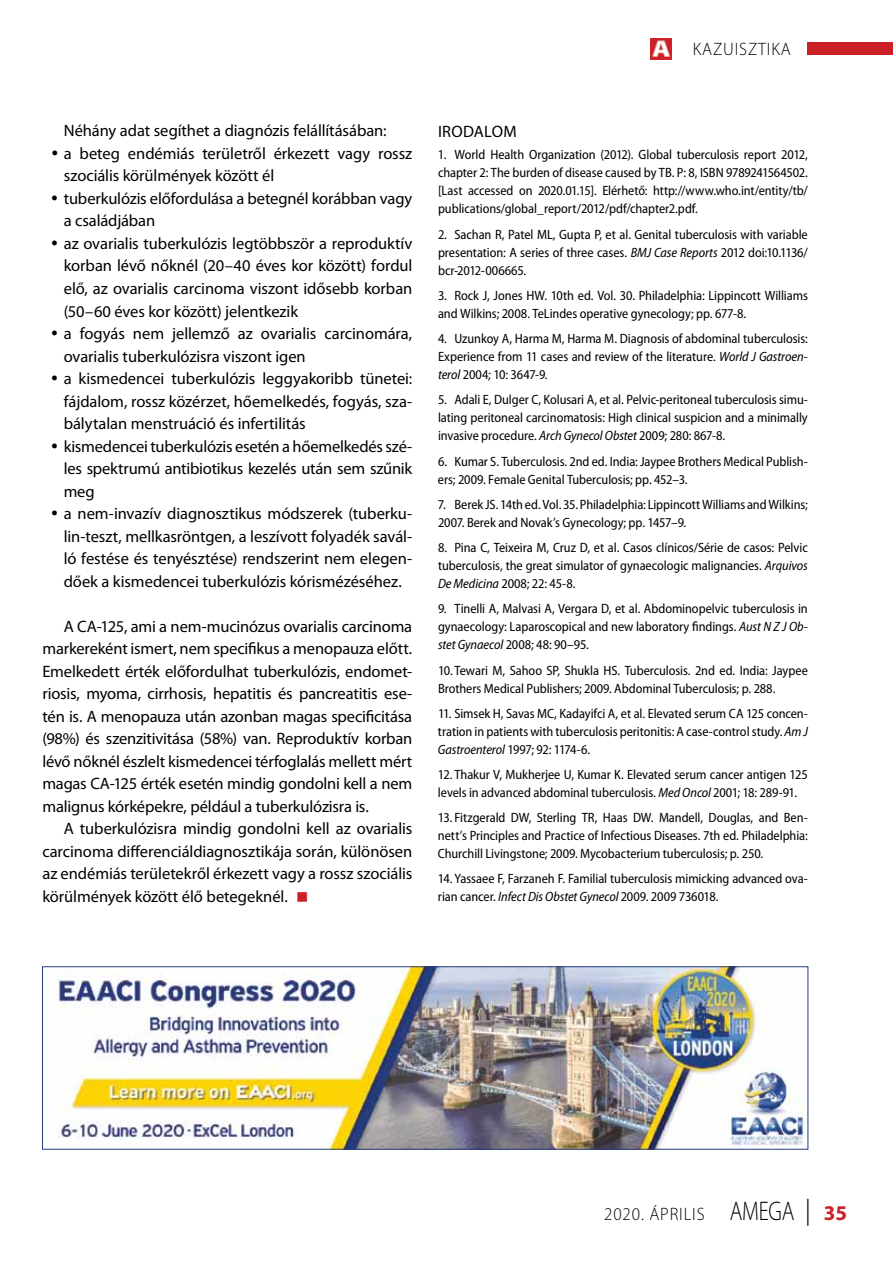
<style>
.page{position:relative;width:893px;height:1263px;background:#fff}
.page>*{position:absolute;margin:0;border:0;box-sizing:border-box;transform-origin:0 0}
.t1{font:300 18px "Myriad Pro";letter-spacing:.05em;color:#000;scale:.95 1}
.t2{font:16.5px/22.5px "Myriad Pro";letter-spacing:-.005em;color:#000;text-align:justify}
.t3{font:semi-condensed 13.5px/18px "Myriad Pro";letter-spacing:-.005em;color:#000;text-align:justify}
.s1{color:#cc2027}
.s2{font-style:italic}
.s3{font-size:27px}
.s4{font-size:27px;color:#000101}
.s5{font-weight:700;font-size:21px;color:#cc2027}
</style>
<div class="page">
<div style="left:808px;top:43px;width:85px;height:12px;background:#cc2027"></div>
<img style="left:650px;top:38px;width:22px;height:22px">
<img style="left:57px;top:968px;width:748px;height:179px">
<div style="left:42px;top:966px;width:766px;height:183px;border:1px solid #243d7e"></div>
<h1 class="t1" style="left:693px;top:39px;width:105px">KAZUISZTIKA</h1>
<p class="t2" style="left:64px;top:119px;width:350px;text-align:left">Néhány adat segíthet a diagnózis felállításában:<br>a beteg endémiás területről érkezett vagy rossz szociális körülmények között él<br>tuberkulózis előfordulása a betegnél korábban vagy a családjában<br>az ovarialis tuberkulózis legtöbbször a reproduktív korban lévő nőknél (20–40 éves kor között) fordul elő, az ovarialis carcinoma viszont idősebb korban (50–60 éves kor között) jelentkezik<br>a fogyás nem jellemző az ovarialis carcinomára, ovarialis tuberkulózisra viszont igen<br>a kismedencei tuberkulózis leggyakoribb tünetei: fájdalom, rossz közérzet, hőemelkedés, fogyás, sza&shy;bálytalan menstruáció és infertilitás<br>kismedencei tuberkulózis esetén a hőemelkedés szé&shy;les spektrumú antibiotikus kezelés után sem szűnik meg<br>a nem-invazív diagnosztikus módszerek (tuberku&shy;lin-teszt, mellkasröntgen, a leszívott folyadék savál&shy;ló festése és tenyésztése) rendszerint nem elegen&shy;dőek a kismedencei tuberkulózis kórismézéséhez.</p>
<p class="t2" style="left:42px;top:614px;width:371px;text-indent:21px">A CA-125, ami a nem-mucinózus ovarialis carcinoma markereként ismert, nem specifikus a menopauza előtt.<br>Emelkedett érték előfordulhat tuberkulózis, endomet&shy;riosis, myoma, cirrhosis, hepatitis és pancreatitis ese&shy;tén is. A menopauza után azonban magas specificitása (98%) és szenzitivitása (58%) van. Reproduktív korban lévő nőknél észlelt kismedencei térfoglalás mellett mért magas CA-125 érték esetén mindig gondolni kell a nem malignus kórképekre, például a tuberkulózisra is.</p>
<p class="t2" style="left:42px;top:817px;width:371px;text-indent:21px">A tuberkulózisra mindig gondolni kell az ovarialis carcinoma differenciáldiagnosztikája során, különösen az endémiás területekről érkezett vagy a rossz szociális körülmények között élő betegeknél. <span class="s1">■</span></p>
<p class="t2" style="left:438px;top:120px;width:11px">irodalom</p>
<p class="t3" style="left:438px;top:146px;width:371px">1. World Health Organization (2012). Global tuberculosis report 2012, chapter 2: The burden of disease caused by TB. P: 8, ISBN 9789241564502. [Last accessed on 2020.01.15]. Elérhető: http://www.who.int/entity/tb/ publications/global_report/2012/pdf/chapter2.pdf.</p>
<p class="t3" style="left:438px;top:225px;width:371px">2. Sachan R, Patel ML, Gupta P, et al. Genital tuberculosis with variable presentation: A series of three cases. <span class="s2">BMJ Case Reports</span> 2012 doi:10.1136/ bcr-2012-006665.</p>
<p class="t3" style="left:438px;top:287px;width:371px">3. Rock J, Jones HW. 10th ed. Vol. 30. Philadelphia: Lippincott Williams and Wilkins; 2008. TeLindes operative gynecology; pp. 677-8.</p>
<p class="t3" style="left:438px;top:330px;width:371px">4. Uzunkoy A, Harma M, Harma M. Diagnosis of abdominal tuberculosis:<br>Experience from 11 cases and review of the literature. <span class="s2">World J Gastroen&shy;terol</span> 2004; 10: 3647-9.</p>
<p class="t3" style="left:438px;top:391px;width:371px">5. Adali E, Dulger C, Kolusari A, et al. Pelvic-peritoneal tuberculosis simu&shy;lating peritoneal carcinomatosis: High clinical suspicion and a minimally invasive procedure. <span class="s2">Arch Gynecol Obstet</span> 2009; 280: 867-8.</p>
<p class="t3" style="left:438px;top:452px;width:371px">6. Kumar S. Tuberculosis. 2nd ed. India: Jaypee Brothers Medical Publish&shy;ers; 2009. Female Genital Tuberculosis; pp. 452–3.</p>
<p class="t3" style="left:438px;top:496px;width:371px">7. Berek JS. 14th ed. Vol. 35. Philadelphia: Lippincott Williams and Wilkins;<br>2007. Berek and Novak’s Gynecology; pp. 1457–9.</p>
<p class="t3" style="left:438px;top:539px;width:371px">8. Pina C, Teixeira M, Cruz D, et al. Casos clínicos/Série de casos: Pelvic tuberculosis, the great simulator of gynaecologic malignancies. <span class="s2">Arquivos De Medicina</span> 2008; 22: 45-8.</p>
<p class="t3" style="left:438px;top:600px;width:371px">9. Tinelli A, Malvasi A, Vergara D, et al. Abdominopelvic tuberculosis in gynaecology: Laparoscopical and new laboratory findings. <span class="s2">Aust N Z J Ob&shy;stet Gynaecol</span> 2008; 48: 90–95.</p>
<p class="t3" style="left:438px;top:661px;width:371px">10. Tewari M, Sahoo SP, Shukla HS. Tuberculosis. 2nd ed. India: Jaypee<br>Brothers Medical Publishers; 2009. Abdominal Tuberculosis; p. 288.</p>
<p class="t3" style="left:438px;top:704px;width:371px">11. Simsek H, Savas MC, Kadayifci A, et al. Elevated serum CA 125 concen&shy;tration in patients with tuberculosis peritonitis: A case-control study. <span class="s2">Am J Gastroenterol</span> 1997; 92: 1174-6.</p>
<p class="t3" style="left:438px;top:766px;width:371px">12. Thakur V, Mukherjee U, Kumar K. Elevated serum cancer antigen 125 levels in advanced abdominal tuberculosis. <span class="s2">Med Oncol</span> 2001; 18: 289-91.</p>
<p class="t3" style="left:438px;top:809px;width:371px">13. Fitzgerald DW, Sterling TR, Haas DW. Mandell, Douglas, and Ben&shy;nett’s Principles and Practice of Infectious Diseases. 7th ed. Philadelphia:<br>Churchill Livingstone; 2009. Mycobacterium tuberculosis; p. 250.</p>
<p class="t3" style="left:438px;top:870px;width:371px">14. Yassaee F, Farzaneh F. Familial tuberculosis mimicking advanced ova&shy;rian cancer. <span class="s2">Infect Dis Obstet Gynecol</span> 2009. 2009 736018.</p>
<h1 class="t1" style="left:604px;top:1204px;width:257px">2020. ÁPRILIS <span class="s3">AMEGA</span> <span class="s4">|</span> <span class="s5">35</span></h1>
</div>
